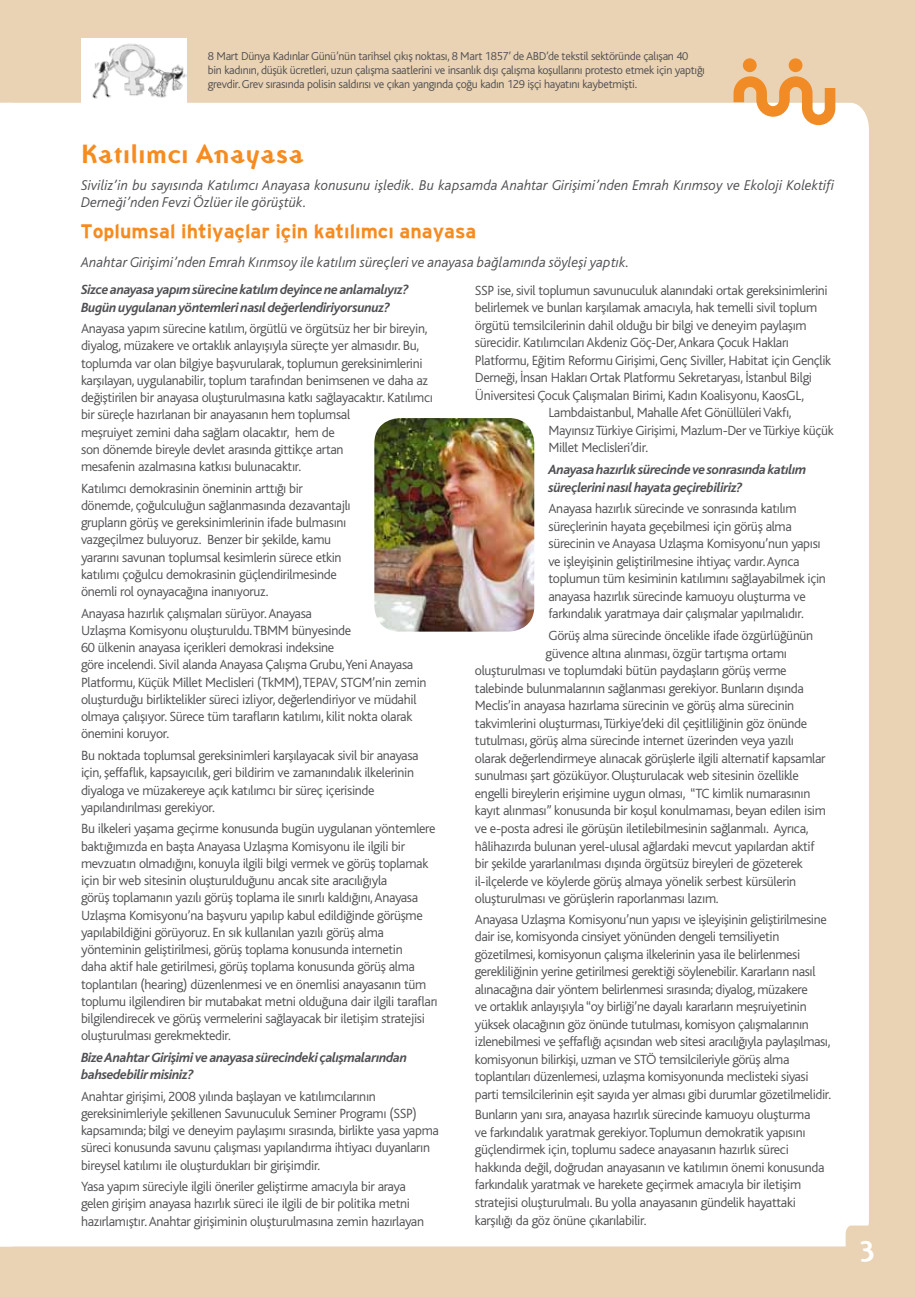
<style>
.page{position:relative;width:915px;height:1297px;background:#fff}
.page>*{position:absolute;margin:0;border:0;box-sizing:border-box;transform-origin:0 0}
.t1{font:700 31.5px "Ottomat";color:#fff}
.t2{font:700 27px "Ottomat";color:#f68b20}
.t3{font:19.5px "Interstate T Bold";color:#f68b20}
.t4{font:italic 300 14.85px/17.9px "Bliss Turkish";color:#504f53}
.t5{font:300 13.95px/17.2px "Bliss Turkish";letter-spacing:-.025em;color:#504f53}
.t6{font:italic 700 13.95px/17.2px "Bliss Turkish";letter-spacing:-.025em;color:#504f53}
.t7{font:300 12px/14.4px "Bliss Turkish";letter-spacing:-.025em;color:#504f53}
</style>
<div class="page">
<div style="left:0;top:0;width:914px;height:1297px;background:#ead3b4"></div>
<div style="left:13px;top:103px;width:855px;height:1143px;background:#fff"></div>
<svg style="left:733px;top:76px;width:102px;height:49px"></svg>
<div style="left:742px;top:58px;width:14px;height:14px;background:#f08b26;border-radius:50%"></div>
<div style="left:788px;top:58px;width:14px;height:14px;background:#f08b26;border-radius:50%"></div>
<div style="left:0;top:103px;width:13px;height:1143px;background:#fff"></div>
<svg style="left:845px;top:1225px;width:24px;height:22px"></svg>
<img style="left:374px;top:418px;width:160px;height:214px">
<img style="left:81px;top:38px;width:105px;height:65px">
<p class="t7" style="left:208px;top:49px;width:498px">8 Mart Dünya Kadınlar Günü’nün tarihsel çıkış noktası, 8 Mart 1857’ de ABD’de tekstil sektöründe çalışan 40 bin kadının, düşük ücretleri, uzun çalışma saatlerini ve insanlık dışı çalışma koşullarını protesto etmek için yaptığı grevdir. Grev sırasında polisin saldırısı ve çıkan yangında çoğu kadın 129 işçi hayatını kaybetmişti.</p>
<h2 class="t2" style="left:81px;top:137px;width:224px">Katılımcı Anayasa</h2>
<p class="t4" style="left:81px;top:176px;width:755px">Siviliz’in bu sayısında Katılımcı Anayasa konusunu işledik. Bu kapsamda Anahtar Girişimi’nden Emrah Kırımsoy ve Ekoloji Kolektifi<br>Derneği’nden Fevzi Özlüer ile görüştük.</p>
<h3 class="t3" style="left:80px;top:220px;width:397px">Toplumsal ihtiyaçlar için katılımcı anayasa</h3>
<p class="t4" style="left:81px;top:254px;width:550px">Anahtar Girişimi’nden Emrah Kırımsoy ile katılım süreçleri ve anayasa bağlamında söyleşi yaptık.</p>
<p class="t6" style="left:81px;top:281px;width:329px">Sizce anayasa yapım sürecine katılım deyince ne anlamalıyız?<br>Bugün uygulanan yöntemleri nasıl değerlendiriyorsunuz?</p>
<p class="t5" style="left:81px;top:320px;width:353px">Anayasa yapım sürecine katılım, örgütlü ve örgütsüz her bir bireyin, diyalog, müzakere ve ortaklık anlayışıyla süreçte yer almasıdır. Bu, toplumda var olan bilgiye başvurularak, toplumun gereksinimlerini karşılayan, uygulanabilir, toplum tarafından benimsenen ve daha az değiştirilen bir anayasa oluşturulmasına katkı sağlayacaktır. Katılımcı bir süreçle hazırlanan bir anayasanın hem toplumsal<br>meşruiyet zemini daha sağlam olacaktır, hem de<br>son dönemde bireyle devlet arasında gittikçe artan<br>mesafenin azalmasına katkısı bulunacaktır.</p>
<p class="t5" style="left:81px;top:480px;width:271px">Katılımcı demokrasinin öneminin arttığı bir dönemde, çoğulculuğun sağlanmasında dezavantajlı grupların görüş ve gereksinimlerinin ifade bulmasını vazgeçilmez buluyoruz. Benzer bir şekilde, kamu yararını savunan toplumsal kesimlerin sürece etkin katılımı çoğulcu demokrasinin güçlendirilmesinde önemli rol oynayacağına inanıyoruz.</p>
<p class="t5" style="left:81px;top:605px;width:347px">Anayasa hazırlık çalışmaları sürüyor. Anayasa<br>Uzlaşma Komisyonu oluşturuldu. TBMM bünyesinde<br>60 ülkenin anayasa içerikleri demokrasi indeksine<br>göre incelendi. Sivil alanda Anayasa Çalışma Grubu, Yeni Anayasa Platformu, Küçük Millet Meclisleri (TkMM), TEPAV, STGM’nin zemin oluşturduğu birliktelikler süreci izliyor, değerlendiriyor ve müdahil olmaya çalışıyor. Sürece tüm tarafların katılımı, kilit nokta olarak önemini koruyor.</p>
<p class="t5" style="left:81px;top:747px;width:339px">Bu noktada toplumsal gereksinimleri karşılayacak sivil bir anayasa için, şeffaflık, kapsayıcılık, geri bildirim ve zamanındalık ilkelerinin diyaloga ve müzakereye açık katılımcı bir süreç içerisinde yapılandırılması gerekiyor.</p>
<p class="t5" style="left:81px;top:820px;width:358px">Bu ilkeleri yaşama geçirme konusunda bugün uygulanan yöntemlere baktığımızda en başta Anayasa Uzlaşma Komisyonu ile ilgili bir mevzuatın olmadığını, konuyla ilgili bilgi vermek ve görüş toplamak için bir web sitesinin oluşturulduğunu ancak site aracılığıyla<br>görüş toplamanın yazılı görüş toplama ile sınırlı kaldığını, Anayasa Uzlaşma Komisyonu’na başvuru yapılıp kabul edildiğinde görüşme yapılabildiğini görüyoruz. En sık kullanılan yazılı görüş alma yönteminin geliştirilmesi, görüş toplama konusunda internetin<br>daha aktif hale getirilmesi, görüş toplama konusunda görüş alma toplantıları (hearing) düzenlenmesi ve en önemlisi anayasanın tüm toplumu ilgilendiren bir mutabakat metni olduğuna dair ilgili tarafları bilgilendirecek ve görüş vermelerini sağlayacak bir iletişim stratejisi oluşturulması gerekmektedir.</p>
<p class="t6" style="left:81px;top:1049px;width:327px">Bize Anahtar Girişimi ve anayasa sürecindeki çalışmalarından bahsedebilir misiniz?</p>
<p class="t5" style="left:81px;top:1088px;width:359px">Anahtar girişimi, 2008 yılında başlayan ve katılımcılarının gereksinimleriyle şekillenen Savunuculuk Seminer Programı (SSP) kapsamında; bilgi ve deneyim paylaşımı sırasında, birlikte yasa yapma süreci konusunda savunu çalışması yapılandırma ihtiyacı duyanların bireysel katılımı ile oluşturdukları bir girişimdir.</p>
<p class="t5" style="left:81px;top:1178px;width:344px">Yasa yapım süreciyle ilgili öneriler geliştirme amacıyla bir araya gelen girişim anayasa hazırlık süreci ile ilgili de bir politika metni hazırlamıştır. Anahtar girişiminin oluşturulmasına zemin hazırlayan</p>
<p class="t5" style="left:474px;top:282px;width:354px">SSP ise, sivil toplumun savunuculuk alanındaki ortak gereksinimlerini</p>
<p class="t5" style="left:474px;top:299px;width:344px">belirlemek ve bunları karşılamak amacıyla, hak temelli sivil toplum</p>
<p class="t5" style="left:474px;top:317px;width:333px">örgütü temsilcilerinin dahil olduğu bir bilgi ve deneyim paylaşım</p>
<p class="t5" style="left:474px;top:334px;width:315px">sürecidir. Katılımcıları Akdeniz Göç-Der, Ankara Çocuk Hakları</p>
<p class="t5" style="left:474px;top:352px;width:357px">Platformu, Eğitim Reformu Girişimi, Genç Siviller, Habitat için Gençlik</p>
<p class="t5" style="left:474px;top:369px;width:338px">Derneği, İnsan Hakları Ortak Platformu Sekretaryası, İstanbul Bilgi</p>
<p class="t5" style="left:474px;top:387px;width:330px">Üniversitesi Çocuk Çalışmaları Birimi, Kadın Koalisyonu, KaosGL,</p>
<p class="t5" style="left:548px;top:404px;width:244px">Lambdaistanbul, Mahalle Afet Gönüllüleri Vakfı,</p>
<p class="t5" style="left:548px;top:422px;width:287px">Mayınsız Türkiye Girişimi, Mazlum-Der ve Türkiye küçük</p>
<p class="t5" style="left:548px;top:439px;width:101px">Millet Meclisleri’dir.</p>
<p class="t6" style="left:548px;top:461px;width:259px">Anayasa hazırlık sürecinde ve sonrasında katılım süreçlerini nasıl hayata geçirebiliriz?</p>
<p class="t5" style="left:548px;top:500px;width:279px">Anayasa hazırlık sürecinde ve sonrasında katılım süreçlerinin hayata geçebilmesi için görüş alma sürecinin ve Anayasa Uzlaşma Komisyonu’nun yapısı ve işleyişinin geliştirilmesine ihtiyaç vardır. Ayrıca toplumun tüm kesiminin katılımını sağlayabilmek için anayasa hazırlık sürecinde kamuoyu oluşturma ve farkındalık yaratmaya dair çalışmalar yapılmalıdır.</p>
<p class="t5" style="left:548px;top:627px;width:266px">Görüş alma sürecinde öncelikle ifade özgürlüğünün</p>
<p class="t5" style="left:545px;top:645px;width:243px">güvence altına alınması, özgür tartışma ortamı</p>
<p class="t5" style="left:474px;top:662px;width:313px">oluşturulması ve toplumdaki bütün paydaşların görüş verme</p>
<p class="t5" style="left:474px;top:680px;width:330px">talebinde bulunmalarının sağlanması gerekiyor. Bunların dışında</p>
<p class="t5" style="left:474px;top:697px;width:321px">Meclis’in anayasa hazırlama sürecinin ve görüş alma sürecinin</p>
<p class="t5" style="left:474px;top:715px;width:334px">takvimlerini oluşturması, Türkiye’deki dil çeşitliliğinin göz önünde</p>
<p class="t5" style="left:474px;top:732px;width:320px">tutulması, görüş alma sürecinde internet üzerinden veya yazılı</p>
<p class="t5" style="left:474px;top:750px;width:352px">olarak değerlendirmeye alınacak görüşlerle ilgili alternatif kapsamlar</p>
<p class="t5" style="left:474px;top:767px;width:325px">sunulması şart gözüküyor. Oluşturulacak web sitesinin özellikle</p>
<p class="t5" style="left:474px;top:785px;width:337px">engelli bireylerin erişimine uygun olması, “TC kimlik numarasının</p>
<p class="t5" style="left:474px;top:802px;width:352px">kayıt alınması” konusunda bir koşul konulmaması, beyan edilen isim</p>
<p class="t5" style="left:474px;top:820px;width:335px">ve e-posta adresi ile görüşün iletilebilmesinin sağlanmalı. Ayrıca,</p>
<p class="t5" style="left:474px;top:838px;width:341px">hâlihazırda bulunan yerel-ulusal ağlardaki mevcut yapılardan aktif</p>
<p class="t5" style="left:474px;top:855px;width:329px">bir şekilde yararlanılması dışında örgütsüz bireyleri de gözeterek</p>
<p class="t5" style="left:474px;top:873px;width:323px">il-ilçelerde ve köylerde görüş almaya yönelik serbest kürsülerin</p>
<p class="t5" style="left:474px;top:890px;width:245px">oluşturulması ve görüşlerin raporlanması lazım.</p>
<p class="t5" style="left:474px;top:910px;width:357px">Anayasa Uzlaşma Komisyonu’nun yapısı ve işleyişinin geliştirilmesine dair ise, komisyonda cinsiyet yönünden dengeli temsiliyetin gözetilmesi, komisyonun çalışma ilkelerinin yasa ile belirlenmesi gerekliliğinin yerine getirilmesi gerektiği söylenebilir. Kararların nasıl alınacağına dair yöntem belirlenmesi sırasında; diyalog, müzakere<br>ve ortaklık anlayışıyla “oy birliği’ne dayalı kararların meşruiyetinin yüksek olacağının göz önünde tutulması, komisyon çalışmalarının izlenebilmesi ve şeffaflığı açısından web sitesi aracılığıyla paylaşılması, komisyonun bilirkişi, uzman ve STÖ temsilcileriyle görüş alma toplantıları düzenlemesi, uzlaşma komisyonunda meclisteki siyasi parti temsilcilerinin eşit sayıda yer alması gibi durumlar gözetilmelidir.</p>
<p class="t5" style="left:474px;top:1106px;width:351px">Bunların yanı sıra, anayasa hazırlık sürecinde kamuoyu oluşturma ve farkındalık yaratmak gerekiyor. Toplumun demokratik yapısını güçlendirmek için, toplumu sadece anayasanın hazırlık süreci hakkında değil, doğrudan anayasanın ve katılımın önemi konusunda farkındalık yaratmak ve harekete geçirmek amacıyla bir iletişim stratejisi oluşturulmalı. Bu yolla anayasanın gündelik hayattaki karşılığı da göz önüne çıkarılabilir.</p>
<h1 class="t1" style="left:859px;top:1226px;width:17px">3</h1>
</div>
